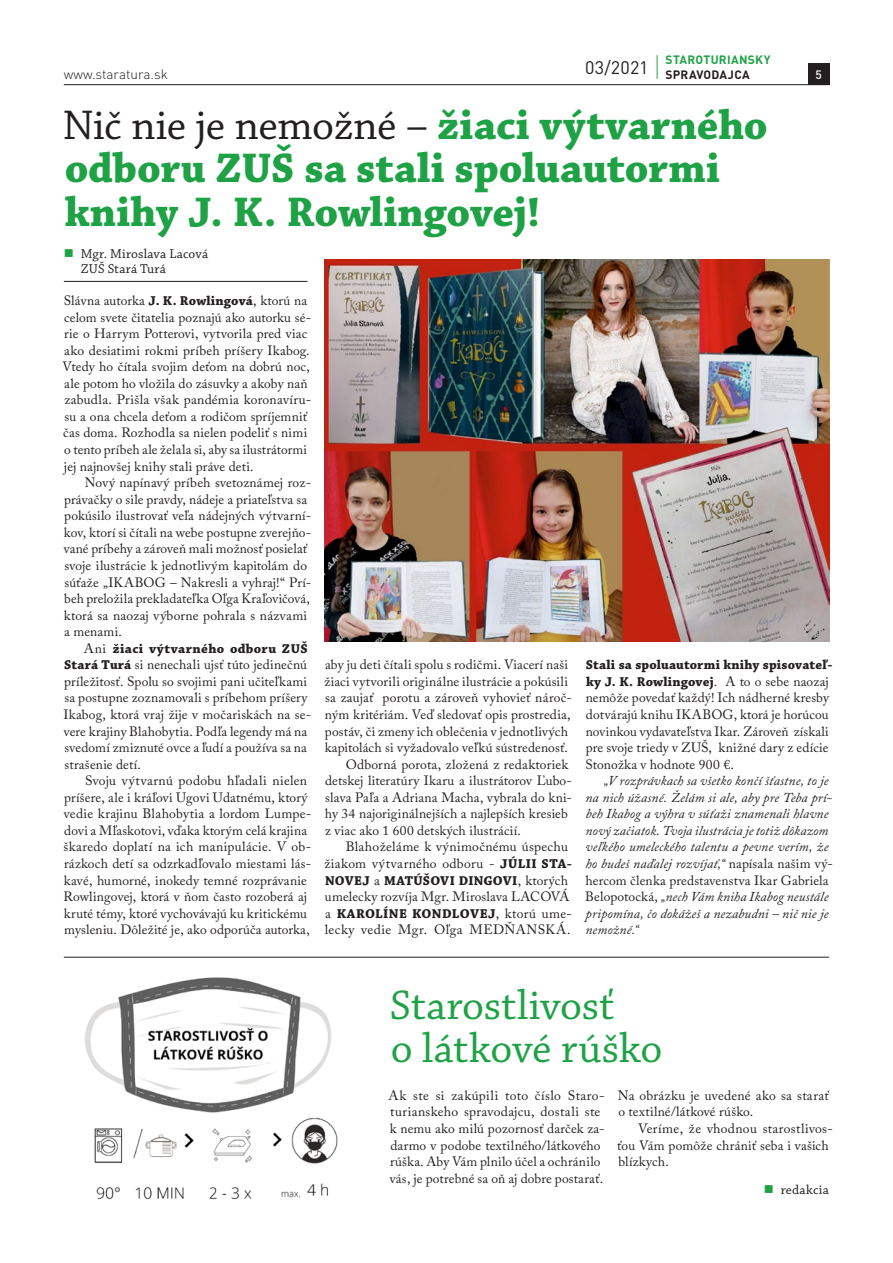
<style>
.page{position:relative;width:893px;height:1263px;background:#fff}
.page>*{position:absolute;margin:0;border:0;box-sizing:border-box;transform-origin:0 0}
.t1{font:700 43.5px/43.5px "Chaparral Pro";color:#1fa245}
.t2{font:43.5px/43.5px "Chaparral Pro";letter-spacing:-.01em;color:#1fa245}
.t3{font:18px "DIN Pro";letter-spacing:.01em;color:#231f20}
.t4{font:13.5px/16.5px "Adobe Caslon Pro";letter-spacing:.015em;color:#231f20}
.t5{font:italic 13.5px/16.5px "Adobe Caslon Pro";letter-spacing:.01em;color:#231f20}
.t6{font:700 13.5px/16.5px "Chaparral Pro";letter-spacing:.02em;color:#231f20}
.t7{font:13.5px/15px "Chaparral Pro";letter-spacing:.015em;color:#231f20}
.t8{font:300 13.5px "DIN Pro";color:#231f20}
.t9{font:700 12px "DIN Pro";letter-spacing:.025em;color:#1fa245}
.t10{font:700 12px "DIN Pro";letter-spacing:.015em;color:#231f20}
.t11{font:500 12px "DIN Pro";color:#fff}
.s1{font-weight:400;color:#231f20}
.s2{color:#1fa245}
.s3{font-family:"Chaparral Pro";font-weight:700}
.s4{font-family:"Adobe Caslon Pro";font-weight:400}
.s5{font-style:normal}
</style>
<div class="page">
<div style="left:808px;top:64px;width:21px;height:21px;background:#231f20"></div>
<hr style="left:64px;top:84px;width:765px;height:1px;background:#231f20">
<svg style="left:657px;top:55px;width:1px;height:24px"></svg>
<hr style="left:64px;top:281px;width:244px;height:1px;background:#231f20">
<hr style="left:64px;top:957px;width:765px;height:1px;background:#231f20">
<img style="left:325px;top:260px;width:504px;height:381px">
<img style="left:85px;top:977px;width:253px;height:223px">
<h2 class="t3" style="left:585px;top:55px;width:65px">03/2021</h2>
<p class="t9" style="left:666px;top:52px;width:107px">STAROTURIANSKY</p>
<p class="t8" style="left:64px;top:65px;width:106px">www.staratura.sk</p>
<p class="t11" style="left:815px;top:67px;width:8px">5</p>
<p class="t10" style="left:666px;top:66px;width:86px">SPRAVODAJCA</p>
<h1 class="t1" style="left:63px;top:104px;width:706px"><span class="s1">Nič nie je nemožné –</span> žiaci výtvarného odboru ZUŠ sa stali spoluautormi knihy J. K. Rowlingovej!</h1>
<p class="t7" style="left:81px;top:246px;width:129px;text-indent:-17px"><span class="s2">■</span> Mgr. Miroslava Lacová<br>ZUŠ Stará Turá</p>
<p class="t4" style="left:63px;top:292px;width:250px">Slávna autorka <span class="s3">J. K. Rowlingová</span>, ktorú na celom svete čitatelia poznajú ako autorku sé&shy;rie o Harrym Potterovi, vytvorila pred viac ako desiatimi rokmi príbeh príšery Ikabog.<br>Vtedy ho čítala svojim deťom na dobrú noc, ale potom ho vložila do zásuvky a akoby naň zabudla. Prišla však pandémia koronavíru&shy;su a ona chcela deťom a rodičom spríjemniť čas doma. Rozhodla sa nielen podeliť s nimi o tento príbeh ale želala si, aby sa ilustrátormi jej najnovšej knihy stali práve deti.</p>
<p class="t4" style="left:64px;top:474px;width:249px;text-indent:21px">Nový napínavý príbeh svetoznámej roz&shy;právačky o sile pravdy, nádeje a priateľstva sa pokúsilo ilustrovať veľa nádejných výtvarní&shy;kov, ktorí si čítali na webe postupne zverejňo&shy;vané príbehy a zároveň mali možnosť posielať svoje ilustrácie k jednotlivým kapitolám do súťaže „IKABOG – Nakresli a vyhraj!“ Prí&shy;beh preložila prekladateľka Oľga Kraľovičová, ktorá sa naozaj výborne pohrala s názvami a menami.</p>
<p class="t6" style="left:84px;top:640px;width:225px"><span class="s4">Ani</span> žiaci výtvarného odboru ZUŠ</p>
<p class="t4" style="left:64px;top:656px;width:249px"><span class="s3">Stará Turá</span> si nenechali ujsť túto jedinečnú príležitosť. Spolu so svojimi pani učiteľkami sa postupne zoznamovali s príbehom príšery Ikabog, ktorá vraj žije v močariskách na se&shy;vere krajiny Blahobytia. Podľa legendy má na svedomí zmiznuté ovce a ľudí a používa sa na strašenie detí.</p>
<p class="t4" style="left:63px;top:772px;width:249px;text-indent:22px">Svoju výtvarnú podobu hľadali nielen príšere, ale i kráľovi Ugovi Udatnému, ktorý vedie krajinu Blahobytia a lordom Lumpe&shy;dovi a Mľaskotovi, vďaka ktorým celá krajina škaredo doplatí na ich manipulácie. V ob&shy;rázkoch detí sa odzrkadľovalo miestami lás&shy;kavé, humorné, inokedy temné rozprávanie Rowlingovej, ktorá v ňom často rozoberá aj kruté témy, ktoré vychovávajú ku kritickému mysleniu. Dôležité je, ako odporúča autorka,</p>
<p class="t4" style="left:325px;top:656px;width:245px">aby ju deti čítali spolu s rodičmi. Viacerí naši</p>
<p class="t4" style="left:324px;top:673px;width:245px">žiaci vytvorili originálne ilustrácie a pokúsili</p>
<p class="t4" style="left:325px;top:689px;width:248px">sa zaujať porotu a zároveň vyhovieť nároč-</p>
<p class="t4" style="left:325px;top:706px;width:247px">ným kritériám. Veď sledovať opis prostredia,</p>
<p class="t4" style="left:325px;top:723px;width:245px">postáv, či zmeny ich oblečenia v jednotlivých</p>
<p class="t4" style="left:325px;top:739px;width:245px">kapitolách si vyžadovalo veľkú sústredenosť.</p>
<p class="t4" style="left:346px;top:756px;width:224px">Odborná porota, zložená z redaktoriek</p>
<p class="t4" style="left:325px;top:772px;width:248px">detskej literatúry Ikaru a ilustrátorov Ľubo-</p>
<p class="t4" style="left:325px;top:789px;width:248px">slava Paľa a Adriana Macha, vybrala do kni-</p>
<p class="t4" style="left:325px;top:805px;width:245px">hy 34 najoriginálnejších a najlepších kresieb</p>
<p class="t4" style="left:325px;top:822px;width:197px">z viac ako 1 600 detských ilustrácií.</p>
<p class="t4" style="left:346px;top:838px;width:224px">Blahoželáme k výnimočnému úspechu</p>
<p class="t4" style="left:324px;top:855px;width:249px">žiakom výtvarného odboru - <span class="s3">JÚLII STA-</span></p>
<p class="t6" style="left:325px;top:872px;width:244px">NOVEJ <span class="s4">a</span> MATÚŠOVI DINGOVI<span class="s4">, ktorých</span></p>
<p class="t4" style="left:325px;top:888px;width:246px">umelecky rozvíja Mgr. Miroslava LACOVÁ</p>
<p class="t6" style="left:325px;top:905px;width:248px"><span class="s4">a</span> KAROLÍNE KONDLOVEJ<span class="s4">, ktorú ume-</span></p>
<p class="t4" style="left:325px;top:921px;width:247px">lecky vedie Mgr. Oľga MEDŇANSKÁ.</p>
<p class="t6" style="left:586px;top:657px;width:248px">Stali sa spoluautormi knihy spisovateľ&shy;ky J. K. Rowlingovej<span class="s4">. A to o sebe naozaj</span></p>
<p class="t4" style="left:585px;top:689px;width:245px;text-align:justify">nemôže povedať každý! Ich nádherné kresby dotvárajú knihu IKABOG, ktorá je horúcou novinkou vydavateľstva Ikar. Zároveň získali pre svoje triedy v ZUŠ, knižné dary z edície Stonožka v hodnote 900 €.</p>
<p class="t5" style="left:585px;top:772px;width:249px;text-indent:19px">„V rozprávkach sa všetko končí šťastne, to je na nich úžasné. Želám si ale, aby pre Teba prí&shy;beh Ikabog a výhra v súťaži znamenali hlavne nový začiatok. Tvoja ilustrácia je totiž dôkazom veľkého umeleckého talentu a pevne verím, že ho budeš naďalej rozvíjať,“ <span class="s5">napísala našim vý&shy;hercom členka predstavenstva Ikar Gabriela Belopotocká,</span> „nech Vám kniha Ikabog neustále pripomína, čo dokážeš a nezabudni – nič nie je nemožné.“</p>
<h1 class="t2" style="left:390px;top:985px;width:274px">Starostlivosť<br>o látkové rúško</h1>
<p class="t4" style="left:389px;top:1087px;width:217px">Ak ste si zakúpili toto číslo Staro&shy;turianskeho spravodajcu, dostali ste k nemu ako milú pozornosť darček za&shy;darmo v podobe textilného/látkového rúška. Aby Vám plnilo účel a ochránilo vás, je potrebné sa oň aj dobre postarať.</p>
<p class="t4" style="left:618px;top:1087px;width:212px">Na obrázku je uvedené ako sa starať o textilné/látkové rúško.</p>
<p class="t4" style="left:617px;top:1120px;width:217px;text-indent:21px">Veríme, že vhodnou starostlivos&shy;ťou Vám pomôže chrániť seba i vašich blízkych.</p>
<p class="t7" style="left:764px;top:1182px;width:67px"><span class="s2">■</span> redakcia</p>
</div>
